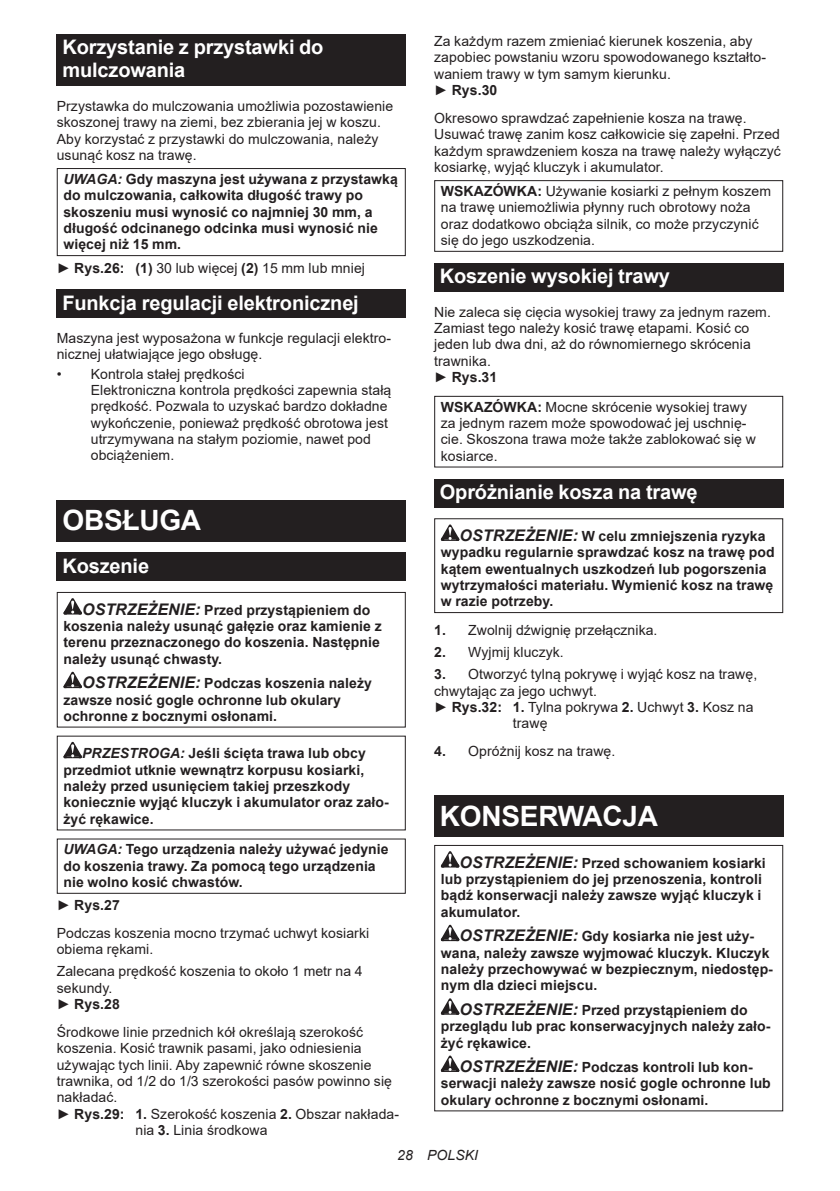
<style>
.page{position:relative;width:840px;height:1191px;background:#fff}
.page>*{position:absolute;margin:0;border:0;box-sizing:border-box;transform-origin:0 0}
.t1{font:700 28px "Arial";letter-spacing:-.01em;color:#fff}
.t2{font:700 20px/23.4px "Arial";letter-spacing:-.01em;color:#fff}
.t3{font:14px/16.4px "Arial";letter-spacing:.005em;color:#231f20}
.t4{font:700 14px/16.4px "Arial";letter-spacing:.005em;color:#231f20}
.t5{font:italic 14px "Arial";letter-spacing:.005em;color:#231f20}
.s1{font-style:italic}
.s2{font-weight:700}
.s3{font-style:italic;font-size:16px}
</style>
<div class="page">
<div style="left:57px;top:34px;width:348px;height:52px;background:#231f20"></div>
<div style="left:57px;top:168px;width:348px;height:88px;border:1px solid #231f20"></div>
<div style="left:57px;top:289px;width:348px;height:29px;background:#231f20"></div>
<div style="left:57px;top:500px;width:348px;height:41px;background:#231f20"></div>
<div style="left:57px;top:552px;width:348px;height:29px;background:#231f20"></div>
<svg style="left:63px;top:598px;width:19px;height:16px"></svg>
<svg style="left:63px;top:672px;width:19px;height:16px"></svg>
<div style="left:57px;top:592px;width:348px;height:135px;border:1px solid #231f20"></div>
<svg style="left:63px;top:742px;width:19px;height:16px"></svg>
<div style="left:434px;top:180px;width:348px;height:72px;border:1px solid #231f20"></div>
<div style="left:434px;top:263px;width:348px;height:29px;background:#231f20"></div>
<div style="left:434px;top:396px;width:348px;height:71px;border:1px solid #231f20"></div>
<div style="left:434px;top:479px;width:348px;height:28px;background:#231f20"></div>
<svg style="left:440px;top:524px;width:19px;height:17px"></svg>
<div style="left:434px;top:518px;width:348px;height:95px;border:1px solid #231f20"></div>
<div style="left:434px;top:796px;width:348px;height:41px;background:#231f20"></div>
<svg style="left:440px;top:851px;width:19px;height:16px"></svg>
<svg style="left:440px;top:924px;width:19px;height:17px"></svg>
<svg style="left:440px;top:998px;width:19px;height:16px"></svg>
<svg style="left:440px;top:1055px;width:19px;height:17px"></svg>
<div style="left:434px;top:845px;width:348px;height:266px;border:1px solid #231f20"></div>
<h2 class="t2" style="left:62px;top:36px;width:262px">Korzystanie z przystawki do mulczowania</h2>
<p class="t3" style="left:57px;top:98px;width:338px">Przystawka do mulczowania umożliwia pozostawienie skoszonej trawy na ziemi, bez zbierania jej w koszu.<br>Aby korzystać z przystawki do mulczowania, należy usunąć kosz na trawę.</p>
<p class="t4" style="left:63px;top:171px;width:336px"><span class="s1">UWAGA:</span> Gdy maszyna jest używana z przystawką do mulczowania, całkowita długość trawy po skoszeniu musi wynosić co najmniej 30 mm, a długość odcinanego odcinka musi wynosić nie więcej niż 15 mm.</p>
<p class="t3" style="left:57px;top:259px;width:309px">► <span class="s2">Rys.26: (1)</span> 30 lub więcej <span class="s2">(2)</span> 15 mm lub mniej</p>
<h2 class="t2" style="left:62px;top:291px;width:298px">Funkcja regulacji elektronicznej</h2>
<p class="t3" style="left:57px;top:330px;width:336px">Maszyna jest wyposażona w funkcje regulacji elektro&shy;nicznej ułatwiające jego obsługę.</p>
<p class="t3" style="left:91px;top:365px;width:302px;text-indent:-34px">• Kontrola stałej prędkości<br>Elektroniczna kontrola prędkości zapewnia stałą prędkość. Pozwala to uzyskać bardzo dokładne wykończenie, ponieważ prędkość obrotowa jest utrzymywana na stałym poziomie, nawet pod obciążeniem.</p>
<h1 class="t1" style="left:62px;top:500px;width:140px">OBSŁUGA</h1>
<h2 class="t2" style="left:62px;top:554px;width:88px">Koszenie</h2>
<p class="t4" style="left:63px;top:601px;width:319px;text-indent:19px"><span class="s3">OSTRZEŻENIE:</span> Przed przystąpieniem do koszenia należy usunąć gałęzie oraz kamienie z terenu przeznaczonego do koszenia. Następnie należy usunąć chwasty.</p>
<p class="t4" style="left:63px;top:675px;width:310px;text-indent:19px"><span class="s3">OSTRZEŻENIE:</span> Podczas koszenia należy zawsze nosić gogle ochronne lub okulary ochronne z bocznymi osłonami.</p>
<p class="t4" style="left:63px;top:745px;width:326px;text-indent:19px"><span class="s1">PRZESTROGA:</span> Jeśli ścięta trawa lub obcy przedmiot utknie wewnątrz korpusu kosiarki, należy przed usunięciem takiej przeszkody koniecznie wyjąć kluczyk i akumulator oraz zało&shy;żyć rękawice.</p>
<p class="t4" style="left:63px;top:841px;width:326px"><span class="s1">UWAGA:</span> Tego urządzenia należy używać jedynie do koszenia trawy. Za pomocą tego urządzenia nie wolno kosić chwastów.</p>
<p class="t3" style="left:57px;top:891px;width:314px;line-height:27.8px">► <span class="s2">Rys.27<br></span>Podczas koszenia mocno trzymać uchwyt kosiarki</p>
<p class="t3" style="left:57px;top:938px;width:307px;line-height:22px">obiema rękami.<br>Zalecana prędkość koszenia to około 1 metr na 4</p>
<p class="t3" style="left:57px;top:979px;width:65px">sekundy. ► <span class="s2">Rys.28</span></p>
<p class="t3" style="left:57px;top:1023px;width:308px">Środkowe linie przednich kół określają szerokość</p>
<p class="t3" style="left:57px;top:1040px;width:306px">koszenia. Kosić trawnik pasami, jako odniesienia</p>
<p class="t3" style="left:57px;top:1056px;width:316px">używając tych linii. Aby zapewnić równe skoszenie</p>
<p class="t3" style="left:57px;top:1072px;width:336px">trawnika, od 1/2 do 1/3 szerokości pasów powinno się</p>
<p class="t3" style="left:57px;top:1089px;width:62px">nakładać.</p>
<p class="t3" style="left:57px;top:1105px;width:343px">► <span class="s2">Rys.29: 1.</span> Szerokość koszenia <span class="s2">2.</span> Obszar nakłada-</p>
<p class="t3" style="left:135px;top:1122px;width:133px">nia <span class="s2">3.</span> Linia środkowa</p>
<p class="t3" style="left:434px;top:33px;width:333px">Za każdym razem zmieniać kierunek koszenia, aby zapobiec powstaniu wzoru spowodowanego kształto&shy;waniem trawy w tym samym kierunku.<br>► <span class="s2">Rys.30</span></p>
<p class="t3" style="left:434px;top:110px;width:348px">Okresowo sprawdzać zapełnienie kosza na trawę.<br>Usuwać trawę zanim kosz całkowicie się zapełni. Przed każdym sprawdzeniem kosza na trawę należy wyłączyć kosiarkę, wyjąć kluczyk i akumulator.</p>
<p class="t3" style="left:440px;top:183px;width:331px"><span class="s2">WSKAZÓWKA:</span> Używanie kosiarki z pełnym koszem na trawę uniemożliwia płynny ruch obrotowy noża oraz dodatkowo obciąża silnik, co może przyczynić się do jego uszkodzenia.</p>
<h2 class="t2" style="left:439px;top:265px;width:231px">Koszenie wysokiej trawy</h2>
<p class="t3" style="left:434px;top:303px;width:338px">Nie zaleca się cięcia wysokiej trawy za jednym razem.<br>Zamiast tego należy kosić trawę etapami. Kosić co jeden lub dwa dni, aż do równomiernego skrócenia trawnika.<br>► <span class="s2">Rys.31</span></p>
<p class="t3" style="left:440px;top:398px;width:316px"><span class="s2">WSKAZÓWKA:</span> Mocne skrócenie wysokiej trawy za jednym razem może spowodować jej uschnię&shy;cie. Skoszona trawa może także zablokować się w kosiarce.</p>
<h2 class="t2" style="left:439px;top:480px;width:259px">Opróżnianie kosza na trawę</h2>
<p class="t4" style="left:440px;top:528px;width:335px;text-indent:19px"><span class="s3">OSTRZEŻENIE:</span> W celu zmniejszenia ryzyka wypadku regularnie sprawdzać kosz na trawę pod kątem ewentualnych uszkodzeń lub pogorszenia wytrzymałości materiału. Wymienić kosz na trawę w razie potrzeby.</p>
<p class="t3" style="left:434px;top:622px;width:225px"><span class="s2">1.</span> Zwolnij dźwignię przełącznika.</p>
<p class="t3" style="left:434px;top:644px;width:131px"><span class="s2">2.</span> Wyjmij kluczyk.</p>
<p class="t3" style="left:434px;top:666px;width:324px"><span class="s2">3.</span> Otworzyć tylną pokrywę i wyjąć kosz na trawę,</p>
<p class="t3" style="left:434px;top:682px;width:164px">chwytając za jego uchwyt.</p>
<p class="t3" style="left:434px;top:699px;width:320px">► <span class="s2">Rys.32: 1.</span> Tylna pokrywa <span class="s2">2.</span> Uchwyt <span class="s2">3.</span> Kosz na</p>
<p class="t3" style="left:512px;top:715px;width:36px">trawę</p>
<p class="t3" style="left:434px;top:743px;width:182px"><span class="s2">4.</span> Opróżnij kosz na trawę.</p>
<h1 class="t1" style="left:439px;top:796px;width:220px">KONSERWACJA</h1>
<p class="t4" style="left:440px;top:854px;width:326px;text-indent:19px"><span class="s3">OSTRZEŻENIE:</span> Przed schowaniem kosiarki lub przystąpieniem do jej przenoszenia, kontroli bądź konserwacji należy zawsze wyjąć kluczyk i akumulator.</p>
<p class="t4" style="left:440px;top:928px;width:333px;text-indent:19px"><span class="s3">OSTRZEŻENIE:</span> Gdy kosiarka nie jest uży&shy;wana, należy zawsze wyjmować kluczyk. Kluczyk należy przechowywać w bezpiecznym, niedostęp&shy;nym dla dzieci miejscu.</p>
<p class="t4" style="left:440px;top:1001px;width:331px;text-indent:19px"><span class="s3">OSTRZEŻENIE:</span> Przed przystąpieniem do przeglądu lub prac konserwacyjnych należy zało&shy;żyć rękawice.</p>
<p class="t4" style="left:440px;top:1059px;width:331px;text-indent:19px"><span class="s3">OSTRZEŻENIE:</span> Podczas kontroli lub kon&shy;serwacji należy zawsze nosić gogle ochronne lub okulary ochronne z bocznymi osłonami.</p>
<p class="t5" style="left:397px;top:1146px;width:82px">28 POLSKI</p>
</div>
